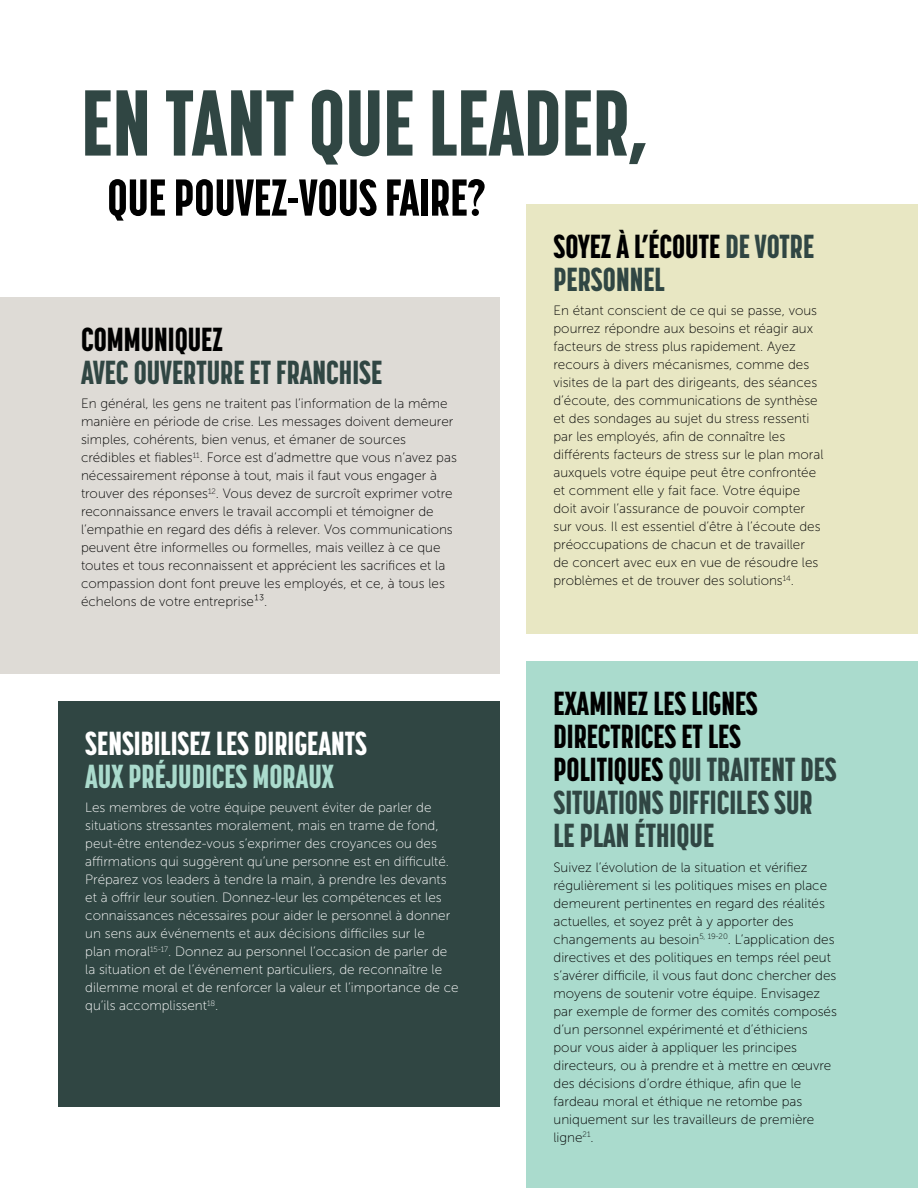
<style>
.page{position:relative;width:918px;height:1188px;background:#fff}
.page>*{position:absolute;margin:0;border:0;box-sizing:border-box;transform-origin:0 0}
.t1{font:800 92.4px "Korolev Compressed";color:#304643}
.t2{font:800 51.3px "Korolev Compressed";color:#000}
.t3{font:800 33px/33px "Korolev Compressed";color:#304643}
.t4{font:800 33px/33px "Korolev Compressed";color:#fff}
.body_font-french{font:13.5px/18px "Museo Sans 100";color:#000}
.body_font-french-2{font:13.5px/18px "Museo Sans 100";color:#fff}
.s1{color:#000}
.s2{color:#aadbcd}
</style>
<div class="page">
<div style="left:0;top:297px;width:500px;height:376px;background:#dedbd6"></div>
<div style="left:58px;top:701px;width:442px;height:406px;background:#304643"></div>
<div style="left:526px;top:204px;width:392px;height:430px;background:#e8e7c3"></div>
<div style="left:526px;top:661px;width:392px;height:527px;background:#aadbcd"></div>
<h2 class="t1" style="left:81px;top:69px;width:567px">EN TANT QUE LEADER,</h2>
<h2 class="t2" style="left:107px;top:168px;width:380px">QUE POUVEZ-VOUS FAIRE?</h2>
<h3 class="t3" style="left:81px;top:322px;width:303px"><span class="s1">COMMUNIQUEZ<br></span>AVEC OUVERTURE ET FRANCHISE</h3>
<p class="body_font-french" style="left:81px;top:395px;width:377px">En général, les gens ne traitent pas l’information de la même manière en période de crise. Les messages doivent demeurer simples, cohérents, bien venus, et émaner de sources crédibles et fiables<sup>11</sup>. Force est d’admettre que vous n’avez pas nécessairement réponse à tout, mais il faut vous engager à trouver des réponses<sup>12</sup>. Vous devez de surcroît exprimer votre reconnaissance envers le travail accompli et témoigner de l’empathie en regard des défis à relever. Vos communications peuvent être informelles ou formelles, mais veillez à ce que toutes et tous reconnaissent et apprécient les sacrifices et la compassion dont font preuve les employés, et ce, à tous les échelons de votre entreprise¹³.</p>
<h3 class="t4" style="left:85px;top:726px;width:283px">SENSIBILISEZ LES DIRIGEANTS<br><span class="s2">AUX PRÉJUDICES MORAUX</span></h3>
<p class="body_font-french-2" style="left:85px;top:799px;width:375px">Les membres de votre équipe peuvent éviter de parler de situations stressantes moralement, mais en trame de fond, peut-être entendez-vous s’exprimer des croyances ou des affirmations qui suggèrent qu’une personne est en difficulté.<br>Préparez vos leaders à tendre la main, à prendre les devants et à offrir leur soutien. Donnez-leur les compétences et les connaissances nécessaires pour aider le personnel à donner un sens aux événements et aux décisions difficiles sur le<br>plan moral<sup>15-17</sup>. Donnez au personnel l’occasion de parler de la situation et de l’événement particuliers, de reconnaître le dilemme moral et de renforcer la valeur et l’importance de ce qu’ils accomplissent<sup>18</sup>.</p>
<h3 class="t3" style="left:554px;top:229px;width:262px"><span class="s1">SOYEZ À L’ÉCOUTE</span> DE VOTRE<br>PERSONNEL</h3>
<p class="body_font-french" style="left:554px;top:302px;width:271px">En étant conscient de ce qui se passe, vous pourrez répondre aux besoins et réagir aux facteurs de stress plus rapidement. Ayez recours à divers mécanismes, comme des visites de la part des dirigeants, des séances d’écoute, des communications de synthèse et des sondages au sujet du stress ressenti par les employés, afin de connaître les différents facteurs de stress sur le plan moral auxquels votre équipe peut être confrontée et comment elle y fait face. Votre équipe doit avoir l’assurance de pouvoir compter sur vous. Il est essentiel d’être à l’écoute des préoccupations de chacun et de travailler de concert avec eux en vue de résoudre les problèmes et de trouver des solutions<sup>14</sup>.</p>
<h3 class="t3" style="left:554px;top:686px;width:285px"><span class="s1">EXAMINEZ LES LIGNES<br>DIRECTRICES ET LES<br>POLITIQUES</span> QUI TRAITENT DES<br>SITUATIONS DIFFICILES SUR<br>LE PLAN ÉTHIQUE</h3>
<p class="body_font-french" style="left:554px;top:858px;width:285px">Suivez l’évolution de la situation et vérifiez régulièrement si les politiques mises en place demeurent pertinentes en regard des réalités actuelles, et soyez prêt à y apporter des changements au besoin<sup>5,</sup> <sup>19-20</sup>. L’application des directives et des politiques en temps réel peut s’avérer difficile, il vous faut donc chercher des moyens de soutenir votre équipe. Envisagez par exemple de former des comités composés d’un personnel expérimenté et d’éthiciens pour vous aider à appliquer les principes directeurs, ou à prendre et à mettre en œuvre des décisions d’ordre éthique, afin que le fardeau moral et éthique ne retombe pas uniquement sur les travailleurs de première ligne<sup>21</sup>.</p>
</div>
